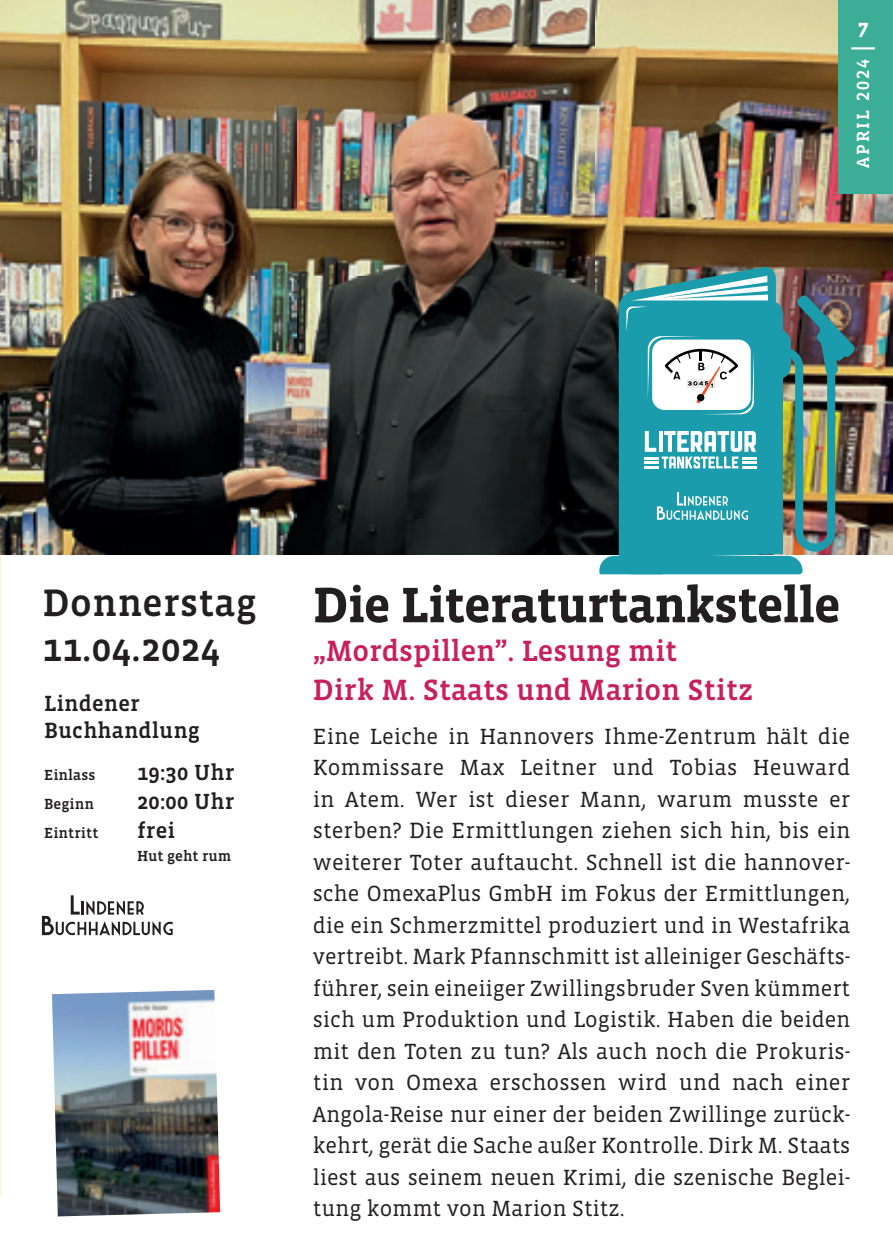
<style>
.page{position:relative;width:893px;height:1259px;background:#fff}
.page>*{position:absolute;margin:0;border:0;box-sizing:border-box;transform-origin:0 0}
.t1{font:700 51px "Vista Slab OTCE";letter-spacing:-.02em;color:#231f20}
.t2{font:500 39px/45px "Vista Slab OTCE";letter-spacing:.01em;color:#231f20}
.t3{font:500 30px/39px "Vista Slab OTCE";color:#c7205c}
.t4{font:22.5px/31.5px "Vista Slab OTCE";color:#231f20;text-align:justify}
.t5{font:500 22.5px/27px "Vista Slab OTCE";letter-spacing:.01em;color:#231f20}
.t6{font:700 21px/16.5px "Vista Slab OTCE";color:#fff;text-align:center}
.t7{font:500 18px "Vista Slab OTCE";letter-spacing:.12em;color:#fff}
.t8{font:500 15px "Vista Slab OTCE";letter-spacing:.01em;color:#231f20}
</style>
<div class="page">
<img style="left:0;top:0;width:893px;height:554px">
<svg style="left:42px;top:895px;width:131px;height:40px"></svg>
<div style="left:838px;top:0;width:55px;height:194px;background:#3cad96"></div>
<svg style="left:619px;top:266px;width:157px;height:7px"></svg>
<img style="left:599px;top:273px;width:256px;height:301px">
<img style="left:52px;top:990px;width:168px;height:226px">
<p class="t6" style="left:849px;top:21px;width:29px">7 —</p>
<p class="t7" style="left:853px;top:168px;width:111px;rotate:-90deg">APRIL 2024</p>
<h2 class="t2" style="left:43px;top:580px;width:215px">Donnerstag<br>11.04.2024</h2>
<p class="t5" style="left:44px;top:690px;width:157px">Lindener<br>Buchhandlung</p>
<p class="t8" style="left:44px;top:767px;width:53px">Einlass</p>
<p class="t5" style="left:137px;top:759px;width:99px">19:30 Uhr</p>
<p class="t8" style="left:44px;top:795px;width:51px">Beginn</p>
<p class="t5" style="left:137px;top:788px;width:99px">20:00 Uhr</p>
<p class="t8" style="left:44px;top:824px;width:56px">Eintritt</p>
<p class="t5" style="left:137px;top:817px;width:40px">frei</p>
<p class="t8" style="left:137px;top:847px;width:96px">Hut geht rum</p>
<h1 class="t1" style="left:313px;top:576px;width:529px">Die Literatur tankstelle</h1>
<h3 class="t3" style="left:313px;top:631px;width:442px">„Mordspillen”. Lesung mit<br>Dirk M. Staats und Marion Stitz</h3>
<p class="t4" style="left:313px;top:720px;width:539px">Eine Leiche in Hannovers Ihme-Zentrum hält die Kommissare Max Leitner und Tobias Heuward in Atem. Wer ist dieser Mann, warum musste er sterben? Die Ermittlungen ziehen sich hin, bis ein weiterer Toter auftaucht. Schnell ist die hannover&shy;sche OmexaPlus GmbH im Fokus der Ermittlungen, die ein Schmerzmittel produziert und in Westafrika vertreibt. Mark Pfannschmitt ist alleiniger Geschäfts&shy;führer, sein eineiiger Zwillingsbruder Sven kümmert sich um Produktion und Logistik. Haben die beiden mit den Toten zu tun? Als auch noch die Prokuris&shy;tin von Omexa erschossen wird und nach einer Angola-Reise nur einer der beiden Zwillinge zurück&shy;kehrt, gerät die Sache außer Kontrolle. Dirk M. Staats liest aus seinem neuen Krimi, die szenische Beglei&shy;tung kommt von Marion Stitz.</p>
</div>
